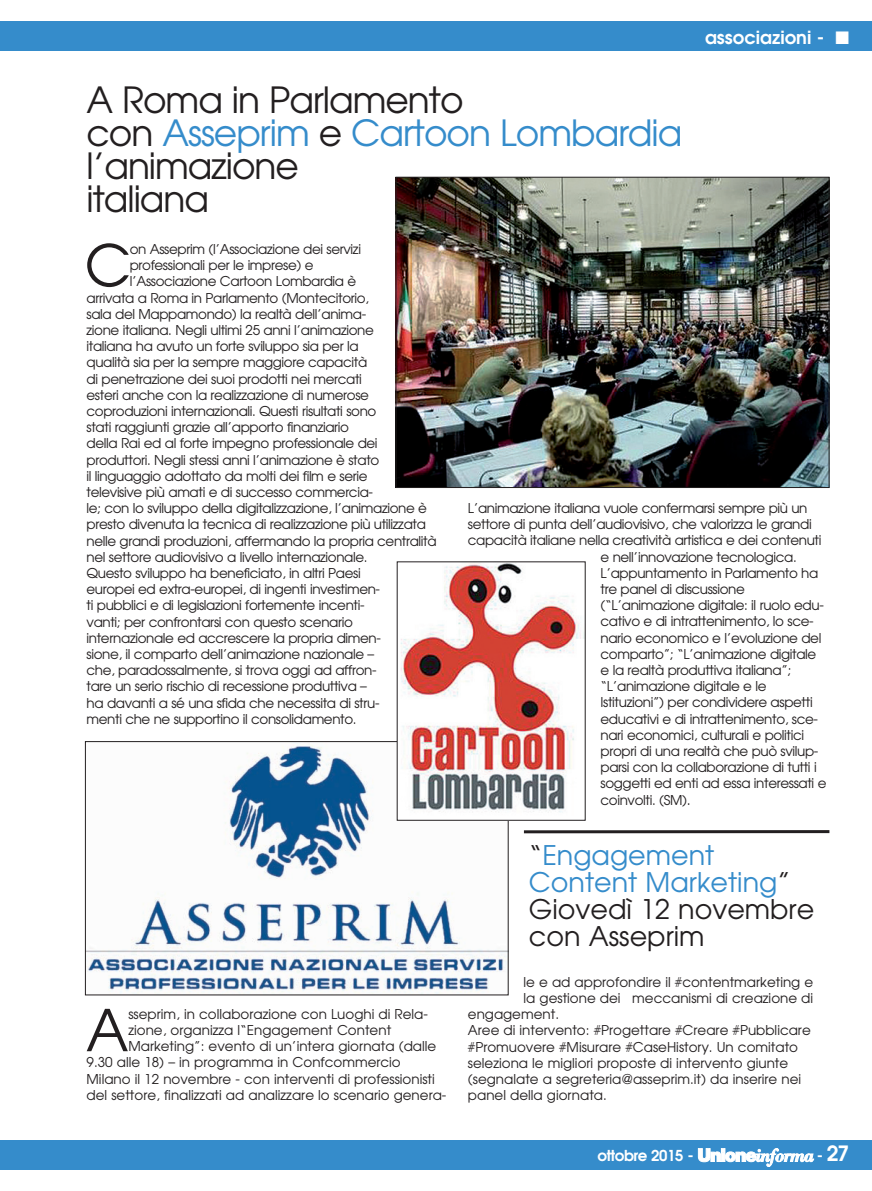
<style>
.page{position:relative;width:872px;height:1191px;background:#fff}
.page>*{position:absolute;margin:0;border:0;box-sizing:border-box;transform-origin:0 0}
.t1{font:57.3px "Avant Garde";color:#231f20}
.t2{font:36px/33px "Avant Garde";letter-spacing:-.03em;color:#231f20}
.t3{font:27px/27px "Avant Garde";color:#231f20}
.t4{font:600 18px "Avant Garde";color:#fff}
.t5{font:600 15px "Avant Garde";letter-spacing:-.03em;color:#fff}
.t6{font:13.5px "Avant Garde";letter-spacing:-.03em;color:#231f20}
.t7{font:13.5px "Avant Garde";color:#231f20}
.s1{color:#358ccb}
.s2{font-size:14.25px}
.s3{font-family:"Helvetica Neue";font-weight:900;font-size:18px}
.s4{font-family:"Bodoni BE";font-weight:500;font-style:italic;font-size:18px}
.s5{font-size:21px}
</style>
<div class="page">
<div style="left:0;top:1140px;width:872px;height:29px;background:#358ccb"></div>
<div style="left:0;top:21px;width:872px;height:30px;background:#358ccb"></div>
<img style="left:397px;top:179px;width:430px;height:307px">
<div style="left:395px;top:177px;width:434px;height:311px;border:1px solid #231f20"></div>
<img style="left:87px;top:743px;width:419px;height:250px">
<div style="left:85px;top:741px;width:423px;height:254px;border:1px solid #231f20"></div>
<img style="left:399px;top:563px;width:182px;height:255px">
<hr style="left:524px;top:830px;width:305px;height:3px;background:#231f20">
<h2 class="t2" style="left:87px;top:87px;width:597px">A Roma in Parlamento<br>con <span class="s1">Asseprim</span> e <span class="s1">Cartoon Lombardia </span>l’animazione<br>italiana</h2>
<h3 class="t4" style="left:705px;top:31px;width:146px">associazioni - ■</h3>
<h1 class="t1" style="left:85px;top:244px;width:48px">C</h1>
<p class="t6" style="left:130px;top:244px;width:233px">on Asseprim (l’Associazione dei servizi</p>
<p class="t6" style="left:130px;top:260px;width:185px">professionali per le imprese) e</p>
<p class="t6" style="left:130px;top:276px;width:228px">l’Associazione Cartoon Lombardia è</p>
<p class="t6" style="left:87px;top:292px;width:284px">arrivata a Roma in Parlamento (Montecitorio,</p>
<p class="t6" style="left:87px;top:309px;width:281px">sala del Mappamondo) la realtà dell’anima-</p>
<p class="t6" style="left:87px;top:325px;width:289px">zione italiana. Negli ultimi 25 anni l’animazione</p>
<p class="t6" style="left:87px;top:341px;width:274px">italiana ha avuto un forte sviluppo sia per la</p>
<p class="t6" style="left:87px;top:357px;width:282px">qualità sia per la sempre maggiore capacità</p>
<p class="t6" style="left:87px;top:373px;width:277px">di penetrazione dei suoi prodotti nei mercati</p>
<p class="t6" style="left:87px;top:390px;width:284px">esteri anche con la realizzazione di numerose</p>
<p class="t6" style="left:87px;top:406px;width:291px">coproduzioni internazionali. Questi risultati sono</p>
<p class="t6" style="left:87px;top:422px;width:264px">stati raggiunti grazie all’apporto finanziario</p>
<p class="t6" style="left:87px;top:438px;width:292px">della Rai ed al forte impegno professionale dei</p>
<p class="t6" style="left:87px;top:454px;width:294px">produttori. Negli stessi anni l’animazione è stato</p>
<p class="t6" style="left:87px;top:471px;width:282px">il linguaggio adottato da molti dei film e serie</p>
<p class="t6" style="left:87px;top:487px;width:288px">televisive più amati e di successo commercia-</p>
<p class="t6" style="left:87px;top:503px;width:342px">le; con lo sviluppo della digitalizzazione, l’animazione è</p>
<p class="t6" style="left:87px;top:519px;width:341px">presto divenuta la tecnica di realizzazione più utilizzata</p>
<p class="t6" style="left:87px;top:535px;width:351px">nelle grandi produzioni, affermando la propria centralità</p>
<p class="t6" style="left:87px;top:552px;width:282px">nel settore audiovisivo a livello internazionale.</p>
<p class="t6" style="left:87px;top:568px;width:276px">Questo sviluppo ha beneficiato, in altri Paesi</p>
<p class="t6" style="left:87px;top:584px;width:295px">europei ed extra-europei, di ingenti investimen-</p>
<p class="t6" style="left:87px;top:600px;width:279px">ti pubblici e di legislazioni fortemente incenti-</p>
<p class="t6" style="left:87px;top:616px;width:268px">vanti; per confrontarsi con questo scenario</p>
<p class="t6" style="left:87px;top:633px;width:296px">internazionale ed accrescere la propria dimen-</p>
<p class="t6" style="left:87px;top:649px;width:289px">sione, il comparto dell’animazione nazionale –</p>
<p class="t6" style="left:87px;top:665px;width:291px">che, paradossalmente, si trova oggi ad affron-</p>
<p class="t6" style="left:87px;top:681px;width:282px">tare un serio rischio di recessione produttiva –</p>
<p class="t6" style="left:87px;top:697px;width:294px">ha davanti a sé una sfida che necessita di stru-</p>
<p class="t6" style="left:87px;top:714px;width:271px">menti che ne supportino il consolidamento.</p>
<h1 class="t1" style="left:86px;top:1008px;width:44px">A</h1>
<p class="t7" style="left:128px;top:1008px;width:301px">sseprim, in collaborazione con Luoghi di Rela -</p>
<p class="t7" style="left:128px;top:1025px;width:264px">zione, organizza l“Engagement Content</p>
<p class="t7" style="left:128px;top:1041px;width:309px">Marketing”: evento di un’intera giornata (dalle</p>
<p class="t7" style="left:87px;top:1057px;width:316px">9.30 alle 18) – in programma in Confcommercio</p>
<p class="t7" style="left:87px;top:1073px;width:350px">Milano il 12 novembre - con interventi di professionisti</p>
<p class="t7" style="left:87px;top:1089px;width:361px">del settore, finalizzati ad analizzare lo scenario genera-</p>
<p class="t6" style="left:468px;top:503px;width:341px">L’animazione italiana vuole confermarsi sempre più un</p>
<p class="t6" style="left:468px;top:519px;width:345px">settore di punta dell’audiovisivo, che valorizza le grandi</p>
<p class="t6" style="left:468px;top:535px;width:355px">capacità italiane nella creatività artistica e dei contenuti</p>
<p class="t6" style="left:600px;top:551px;width:198px">e nell’innovazione tecnologica.</p>
<p class="t6" style="left:600px;top:568px;width:219px">L’appuntamento in Parlamento ha</p>
<p class="t6" style="left:600px;top:584px;width:146px">tre panel di discussione</p>
<p class="t6" style="left:600px;top:600px;width:225px">(“L’animazione digitale: il ruolo edu-</p>
<p class="t6" style="left:600px;top:616px;width:214px">cativo e di intrattenimento, lo sce-</p>
<p class="t6" style="left:600px;top:632px;width:222px">nario economico e l’evoluzione del</p>
<p class="t6" style="left:600px;top:649px;width:217px">comparto”; “L’animazione digitale</p>
<p class="t6" style="left:600px;top:665px;width:192px">e la realtà produttiva italiana”;</p>
<p class="t6" style="left:600px;top:681px;width:167px">“L’animazione digitale e le</p>
<p class="t6" style="left:600px;top:697px;width:214px">Istituzioni”) per condividere aspetti</p>
<p class="t6" style="left:600px;top:713px;width:219px">educativi e di intrattenimento, sce-</p>
<p class="t6" style="left:600px;top:730px;width:205px">nari economici, culturali e politici</p>
<p class="t6" style="left:600px;top:746px;width:219px">propri di una realtà che può svilup-</p>
<p class="t6" style="left:600px;top:762px;width:218px">parsi con la collaborazione di tutti i</p>
<p class="t6" style="left:600px;top:778px;width:227px">soggetti ed enti ad essa interessati e</p>
<p class="t6" style="left:600px;top:795px;width:92px">coinvolti. (SM)<span class="s2">.</span></p>
<h3 class="t3" style="left:529px;top:843px;width:287px">“<span class="s1">Engagement<br>Content Marketing</span>”<br>Giovedì 12 novembre con Asseprim</h3>
<p class="t7" style="left:523px;top:976px;width:291px">le e ad approfondire il #contentmarketing e</p>
<p class="t7" style="left:523px;top:993px;width:291px">la gestione dei meccanismi di creazione di</p>
<p class="t7" style="left:468px;top:1009px;width:93px">engagement.</p>
<p class="t7" style="left:468px;top:1025px;width:344px">Aree di intervento: #Progettare #Creare #Pubblicare</p>
<p class="t7" style="left:468px;top:1041px;width:332px">#Promuovere #Misurare #CaseHistory. Un comitato</p>
<p class="t7" style="left:468px;top:1057px;width:322px">seleziona le migliori proposte di intervento giunte</p>
<p class="t7" style="left:468px;top:1074px;width:335px">(segnalate a segreteria@asseprim.it) da inserire nei</p>
<p class="t7" style="left:468px;top:1090px;width:140px">panel della giornata.</p>
<p class="t5" style="left:597px;top:1150px;width:253px">ottobre 2015 - <span class="s3">Unione</span><span class="s4">informa</span> - <span class="s5">27</span></p>
</div>
